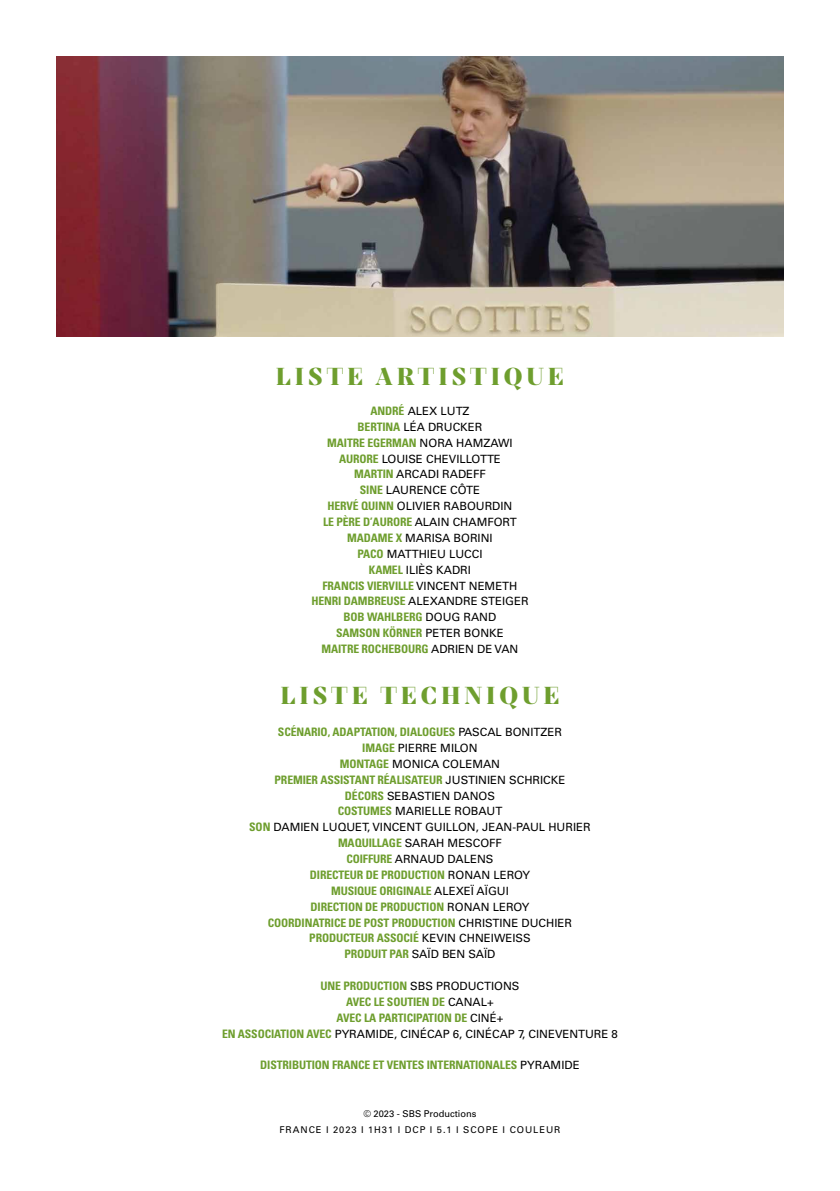
<style>
.page{position:relative;width:840px;height:1191px;background:#fff}
.page>*{position:absolute;margin:0;border:0;box-sizing:border-box;transform-origin:0 0}
.t1{font:900 26.4px "Mixta Didone Alt";letter-spacing:.15em;color:#6e9e2e}
.t2{font:700 condensed 11.6px/15.8px "Univers LT Std";letter-spacing:-.01em;color:#6e9e2e;text-align:center}
.t3{font:11.4px/15.8px "Univers LT Std";color:#000;text-align:center}
.t4{font:9.4px/15.8px "Univers LT Std";letter-spacing:.1em;color:#000;text-align:center}
.s1{font-weight:700;font-stretch:condensed;font-size:11.6px;color:#6e9e2e}
.s2{font-weight:400;font-stretch:normal;font-size:11.4px;color:#000}
</style>
<div class="page">
<img style="left:57px;top:57px;width:725px;height:279px">
<h1 class="t1" style="left:276px;top:361px;width:289px">LISTE ARTISTIQUE</h1>
<p class="t3" style="left:357px;top:403px;width:126px"><span class="s1">ANDRÉ</span> ALEX LUTZ<br><span class="s1">BERTINA</span> LÉA DRUCKER</p>
<p class="t2" style="left:327px;top:435px;width:187px">MAITRE EGERMAN <span class="s2">NORA HAMZAWI</span></p>
<p class="t3" style="left:327px;top:451px;width:186px"><span class="s1">AURORE</span> LOUISE CHEVILLOTTE<br><span class="s1">MARTIN</span> ARCADI RADEFF<br><span class="s1">SINE</span> LAURENCE CÔTE<br><span class="s1">HERVÉ QUINN</span> OLIVIER RABOURDIN</p>
<p class="t2" style="left:323px;top:514px;width:195px">LE PÈRE D’AURORE <span class="s2">ALAIN CHAMFORT</span></p>
<p class="t3" style="left:347px;top:530px;width:147px"><span class="s1">MADAME X</span> MARISA BORINI<br><span class="s1">PACO</span> MATTHIEU LUCCI<br><span class="s1">KAMEL</span> ILIÈS KADRI</p>
<p class="t2" style="left:322px;top:577px;width:196px">FRANCIS VIERVILLE <span class="s2">VINCENT NEMETH</span></p>
<p class="t3" style="left:311px;top:593px;width:219px"><span class="s1">HENRI DAMBREUSE</span> ALEXANDRE STEIGER</p>
<p class="t2" style="left:321px;top:609px;width:198px">BOB WAHLBERG <span class="s2">DOUG RAND<br></span>SAMSON KÖRNER <span class="s2">PETER BONKE<br></span>MAITRE ROCHEBOURG <span class="s2">ADRIEN DE VAN</span></p>
<h1 class="t1" style="left:280px;top:680px;width:280px">LISTE TECHNIQUE</h1>
<p class="t2" style="left:278px;top:724px;width:285px">SCÉNARIO, ADAPTATION, DIALOGUES <span class="s2">PASCAL BONITZER</span></p>
<p class="t3" style="left:339px;top:740px;width:162px"><span class="s1">IMAGE</span> PIERRE MILON<br><span class="s1">MONTAGE</span> MONICA COLEMAN</p>
<p class="t2" style="left:274px;top:771px;width:292px">PREMIER ASSISTANT RÉALISATEUR <span class="s2">JUSTINIEN SCHRICKE</span></p>
<p class="t3" style="left:249px;top:787px;width:343px"><span class="s1">DÉCORS</span> SEBASTIEN DANOS<br><span class="s1">COSTUMES</span> MARIELLE ROBAUT<br><span class="s1">SON</span> DAMIEN LUQUET, VINCENT GUILLON, JEAN-PAUL HURIER<br><span class="s1">MAQUILLAGE</span> SARAH MESCOFF<br><span class="s1">COIFFURE</span> ARNAUD DALENS</p>
<p class="t2" style="left:268px;top:867px;width:305px">DIRECTEUR DE PRODUCTION <span class="s2">RONAN LEROY<br></span>MUSIQUE ORIGINALE <span class="s2">ALEXEÏ AÏGUI<br></span>DIRECTION DE PRODUCTION <span class="s2">RONAN LEROY<br></span>COORDINATRICE DE POST PRODUCTION <span class="s2">CHRISTINE DUCHIER </span>PRODUCTEUR ASSOCIÉ <span class="s2">KEVIN CHNEIWEISS</span></p>
<p class="t3" style="left:344px;top:946px;width:152px"><span class="s1">PRODUIT PAR</span> SAÏD BEN SAÏD</p>
<p class="t3" style="left:320px;top:978px;width:200px"><span class="s1">UNE PRODUCTION</span> SBS PRODUCTIONS</p>
<p class="t2" style="left:336px;top:993px;width:168px">AVEC LE SOUTIEN DE <span class="s2">CANAL+<br></span>AVEC LA PARTICIPATION DE <span class="s2">CINÉ+</span></p>
<p class="t3" style="left:222px;top:1025px;width:397px"><span class="s1">EN ASSOCIATION AVEC</span> PYRAMIDE, CINÉCAP 6, CINÉCAP 7, CINEVENTURE 8</p>
<p class="t2" style="left:260px;top:1057px;width:321px">DISTRIBUTION FRANCE ET VENTES INTERNATIONALES <span class="s2">PYRAMIDE</span></p>
<p class="t4" style="left:279px;top:1105px;width:282px">© 2023 - SBS Productions<br>FRANCE I 2023 I 1H31 I DCP I 5.1 I SCOPE I COULEUR</p>
</div>
